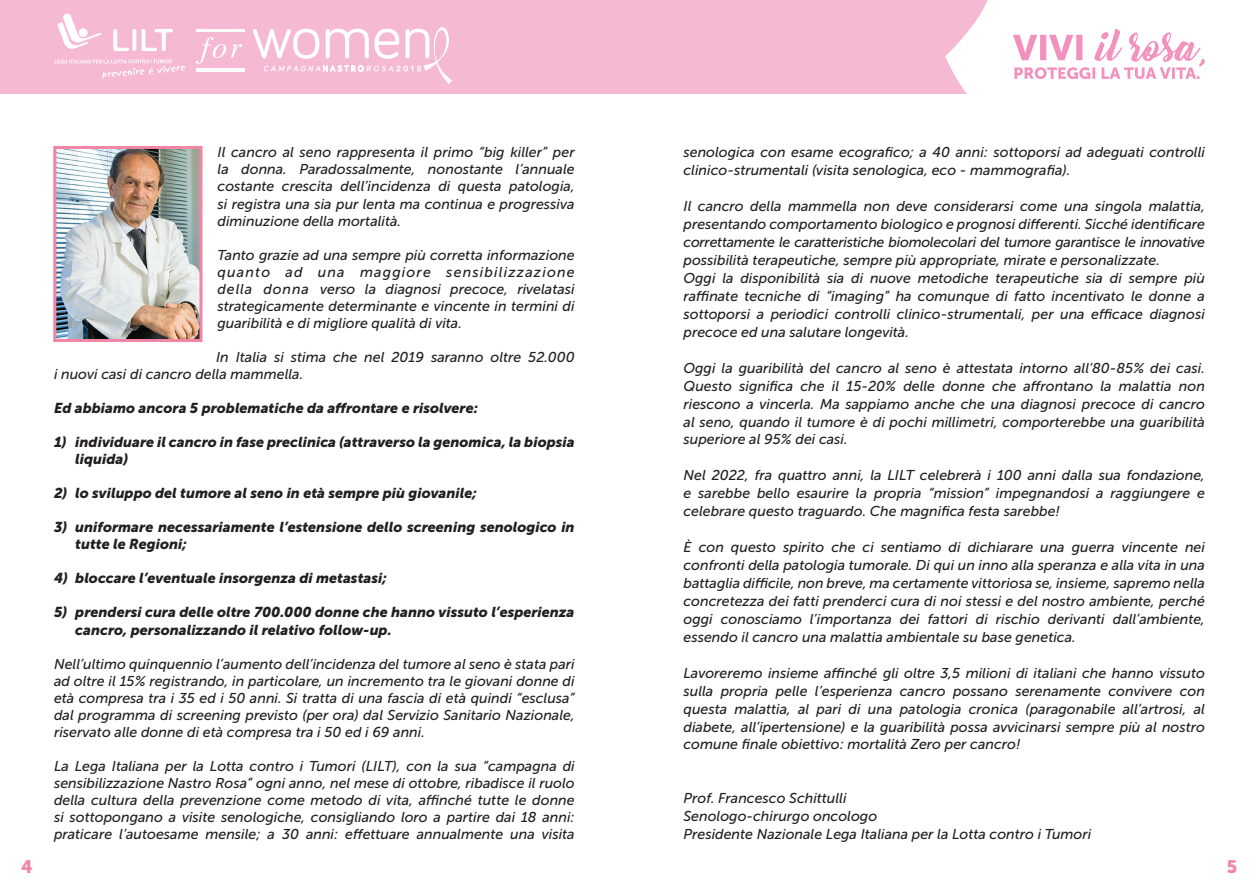
<style>
.page{position:relative;width:1259px;height:893px;background:#fff}
.page>*{position:absolute;margin:0;border:0;box-sizing:border-box;transform-origin:0 0}
.t1{font:18px "Museo Sans 900";color:#f386a4}
.t2{font:italic 14.25px/18px "Museo Sans 500";color:#231f20;text-align:justify}
.t3{font:italic 14.25px/17.1px "Museo Sans 900";color:#231f20}
</style>
<div class="page">
<img style="left:57px;top:150px;width:141px;height:188px">
<div style="left:53px;top:146px;width:149px;height:196px;border:3px solid #f386a4"></div>
<div style="left:0;top:0;width:883px;height:94px;background:#f6b9d4"></div>
<svg style="left:57px;top:13px;width:44px;height:37px"></svg>
<svg style="left:113px;top:29px;width:60px;height:22px"></svg>
<svg style="left:55px;top:59px;width:130px;height:20px;background:#f7c1d9"></svg>
<hr style="left:196px;top:29px;width:48px;height:1px;background:#fff">
<hr style="left:196px;top:30px;width:48px;height:2px;background:#fff">
<hr style="left:196px;top:69px;width:48px;height:1px;background:#fff">
<hr style="left:196px;top:70px;width:48px;height:1px;background:#fff">
<svg style="left:196px;top:37px;width:46px;height:27px"></svg>
<svg style="left:253px;top:23px;width:201px;height:61px"></svg>
<svg style="left:883px;top:0;width:104px;height:94px"></svg>
<svg style="left:1013px;top:29px;width:192px;height:50px"></svg>
<p class="t2" style="left:218px;top:144px;width:359px;line-height:17.1px">Il cancro al seno rappresenta il primo “big killer” per la donna. Paradossalmente, nonostante l’annuale costante crescita dell’incidenza di questa patologia, si registra una sia pur lenta ma continua e progressiva diminuzione della mortalità.</p>
<p class="t2" style="left:218px;top:246px;width:359px;line-height:17.1px">Tanto grazie ad una sempre più corretta informazione quanto ad una maggiore sensibilizzazione della donna verso la diagnosi precoce, rivelatasi strategicamente determinante e vincente in termini di guaribilità e di migliore qualità di vita.</p>
<p class="t2" style="left:54px;top:348px;width:522px;line-height:17.1px;text-indent:162px">In Italia si stima che nel 2019 saranno oltre 52.000 i nuovi casi di cancro della mammella.</p>
<p class="t3" style="left:54px;top:399px;width:425px">Ed abbiamo ancora 5 problematiche da affrontare e risolvere:</p>
<p class="t3" style="left:75px;top:433px;width:501px;text-indent:-21px">1) individuare il cancro in fase preclinica (attraverso la genomica, la biopsia liquida)</p>
<p class="t3" style="left:54px;top:485px;width:424px">2) lo sviluppo del tumore al seno in età sempre più giovanile;</p>
<p class="t3" style="left:75px;top:519px;width:501px;text-indent:-21px">3) uniformare necessariamente l’estensione dello screening senologico in tutte le Regioni;</p>
<p class="t3" style="left:54px;top:570px;width:334px">4) bloccare l’eventuale insorgenza di metastasi;</p>
<p class="t3" style="left:75px;top:604px;width:501px;text-indent:-21px">5) prendersi cura delle oltre 700.000 donne che hanno vissuto l’esperienza cancro, personalizzando il relativo follow-up.</p>
<p class="t2" style="left:54px;top:655px;width:522px;line-height:17.1px">Nell’ultimo quinquennio l’aumento dell’incidenza del tumore al seno è stata pari ad oltre il 15% registrando, in particolare, un incremento tra le giovani donne di età compresa tra i 35 ed i 50 anni. Si tratta di una fascia di età quindi “esclusa” dal programma di screening previsto (per ora) dal Servizio Sanitario Nazionale, riservato alle donne di età compresa tra i 50 ed i 69 anni.</p>
<p class="t2" style="left:54px;top:757px;width:522px;line-height:17.1px">La Lega Italiana per la Lotta contro i Tumori (LILT), con la sua “campagna di sensibilizzazione Nastro Rosa” ogni anno, nel mese di ottobre, ribadisce il ruolo della cultura della prevenzione come metodo di vita, affinché tutte le donne si sottopongano a visite senologiche, consigliando loro a partire dai 18 anni: praticare l’autoesame mensile; a 30 anni: effettuare annualmente una visita</p>
<p class="t2" style="left:683px;top:144px;width:523px">senologica con esame ecografico; a 40 anni: sottoporsi ad adeguati controlli clinico-strumentali (visita senologica, eco - mammografia).</p>
<p class="t2" style="left:683px;top:197px;width:523px;text-align:left">Il cancro della mammella non deve considerarsi come una singola malattia, presentando comportamento biologico e prognosi differenti. Sicché identificare correttamente le caratteristiche biomolecolari del tumore garantisce le innovative possibilità terapeutiche, sempre più appropriate, mirate e personalizzate.<br>Oggi la disponibilità sia di nuove metodiche terapeutiche sia di sempre più raffinate tecniche di “imaging” ha comunque di fatto incentivato le donne a sottoporsi a periodici controlli clinico-strumentali, per una efficace diagnosi precoce ed una salutare longevità.</p>
<p class="t2" style="left:683px;top:359px;width:523px">Oggi la guaribilità del cancro al seno è attestata intorno all’80-85% dei casi.<br>Questo significa che il 15-20% delle donne che affrontano la malattia non riescono a vincerla. Ma sappiamo anche che una diagnosi precoce di cancro al seno, quando il tumore è di pochi millimetri, comporterebbe una guaribilità superiore al 95% dei casi.</p>
<p class="t2" style="left:683px;top:466px;width:523px">Nel 2022, fra quattro anni, la LILT celebrerà i 100 anni dalla sua fondazione, e sarebbe bello esaurire la propria “mission” impegnandosi a raggiungere e celebrare questo traguardo. Che magnifica festa sarebbe!</p>
<p class="t2" style="left:683px;top:538px;width:523px">È con questo spirito che ci sentiamo di dichiarare una guerra vincente nei confronti della patologia tumorale. Di qui un inno alla speranza e alla vita in una battaglia difficile, non breve, ma certamente vittoriosa se, insieme, sapremo nella concretezza dei fatti prenderci cura di noi stessi e del nostro ambiente, perché oggi conosciamo l’importanza dei fattori di rischio derivanti dall’ambiente, essendo il cancro una malattia ambientale su base genetica.</p>
<p class="t2" style="left:683px;top:664px;width:523px">Lavoreremo insieme affinché gli oltre 3,5 milioni di italiani che hanno vissuto sulla propria pelle l’esperienza cancro possano serenamente convivere con questa malattia, al pari di una patologia cronica (paragonabile all’artrosi, al diabete, all’ipertensione) e la guaribilità possa avvicinarsi sempre più al nostro comune finale obiettivo: mortalità Zero per cancro!</p>
<p class="t2" style="left:683px;top:789px;width:409px;text-align:left">Prof. Francesco Schittulli<br>Senologo-chirurgo oncologo<br>Presidente Nazionale Lega Italiana per la Lotta contro i Tumori</p>
<p class="t1" style="left:21px;top:856px;width:13px">4</p>
<p class="t1" style="left:1226px;top:856px;width:12px">5</p>
</div>
